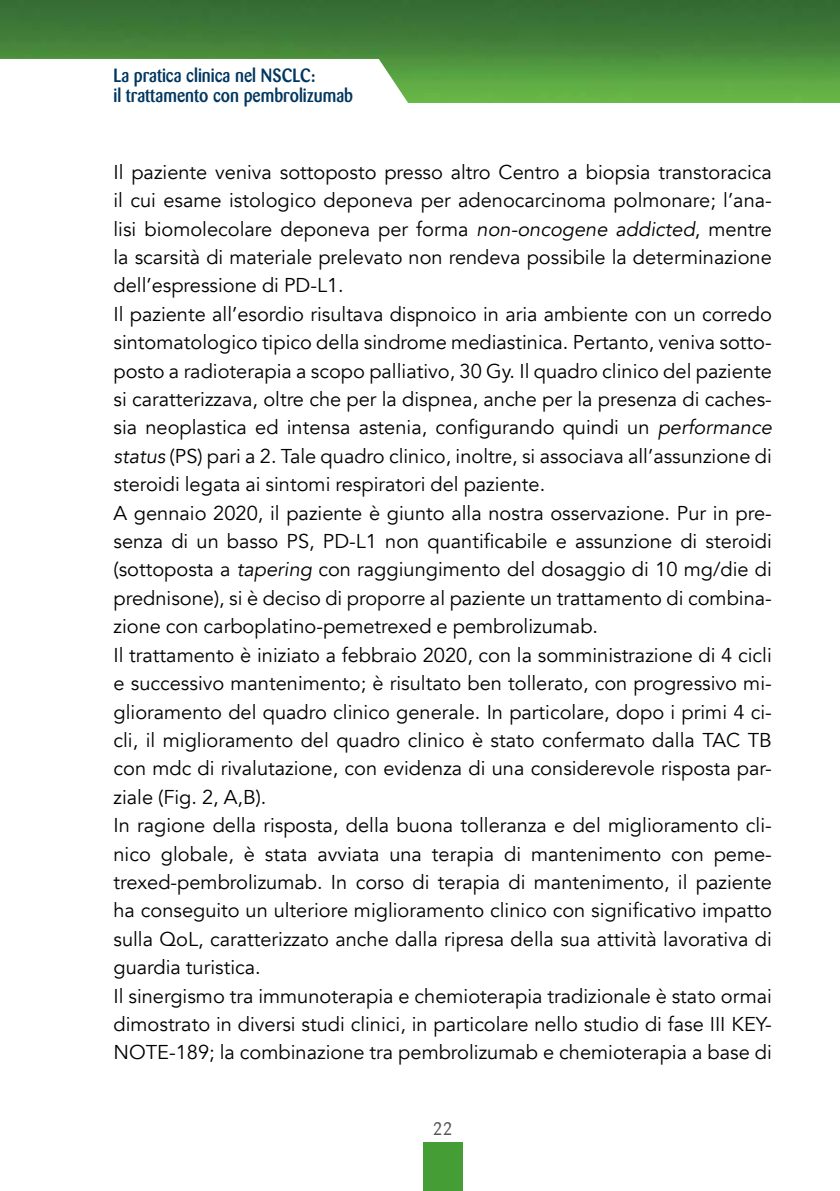
<style>
.page{position:relative;width:840px;height:1191px;background:#fff}
.page>*{position:absolute;margin:0;border:0;box-sizing:border-box;transform-origin:0 0}
.t1{font:20px/28.4px "Avenir";color:#000}
.t2{font:500 19px/20px "Barmeno";color:#003761;scale:.9 1}
.t3{font:18px "Barmeno";color:#575756}
.s1{font-style:italic}
</style>
<div class="page">
<img style="left:0;top:0;width:839px;height:102px">
<svg style="left:0;top:59px;width:414px;height:44px"></svg>
<div style="left:422px;top:1142px;width:40px;height:49px;background:#459d36"></div>
<p class="t2" style="left:113px;top:66px;width:268px">La pratica clinica nel NSCLC:<br>il trattamento con pembrolizumab</p>
<p class="t1" style="left:113px;top:158px;width:659px">Il paziente veniva sottoposto presso altro Centro a biopsia transtoracica il cui esame istologico deponeva per adenocarcinoma polmonare; l’ana&shy;lisi biomolecolare deponeva per forma <span class="s1">non-oncogene addicted</span>, mentre la scarsità di materiale prelevato non rendeva possibile la determinazione dell’espressione di PD-L1.<br>Il paziente all’esordio risultava dispnoico in aria ambiente con un corredo sintomatologico tipico della sindrome mediastinica. Pertanto, veniva sotto&shy;posto a radioterapia a scopo palliativo, 30 Gy. Il quadro clinico del paziente si caratterizzava, oltre che per la dispnea, anche per la presenza di caches&shy;sia neoplastica ed intensa astenia, configurando quindi un <span class="s1">performance status</span> (PS) pari a 2. Tale quadro clinico, inoltre, si associava all’assunzione di steroidi legata ai sintomi respiratori del paziente.<br>A gennaio 2020, il paziente è giunto alla nostra osservazione. Pur in pre&shy;senza di un basso PS, PD-L1 non quantificabile e assunzione di steroidi (sottoposta a <span class="s1">tapering</span> con raggiungimento del dosaggio di 10 mg/die di prednisone), si è deciso di proporre al paziente un trattamento di combina&shy;zione con carboplatino-pemetrexed e pembrolizumab.<br>Il trattamento è iniziato a febbraio 2020, con la somministrazione di 4 cicli e successivo mantenimento; è risultato ben tollerato, con progressivo mi&shy;glioramento del quadro clinico generale. In particolare, dopo i primi 4 ci&shy;cli, il miglioramento del quadro clinico è stato confermato dalla TAC TB con mdc di rivalutazione, con evidenza di una considerevole risposta par&shy;ziale (Fig. 2, A,B).<br>In ragione della risposta, della buona tolleranza e del miglioramento cli&shy;nico globale, è stata avviata una terapia di mantenimento con peme&shy;trexed-pembrolizumab. In corso di terapia di mantenimento, il paziente ha conseguito un ulteriore miglioramento clinico con significativo impatto sulla QoL, caratterizzato anche dalla ripresa della sua attività lavorativa di guardia turistica.<br>Il sinergismo tra immunoterapia e chemioterapia tradizionale è stato ormai dimostrato in diversi studi clinici, in particolare nello studio di fase III KEY-NOTE-189; la combinazione tra pembrolizumab e chemioterapia a base di</p>
<p class="t3" style="left:432px;top:1118px;width:21px">22</p>
</div>
